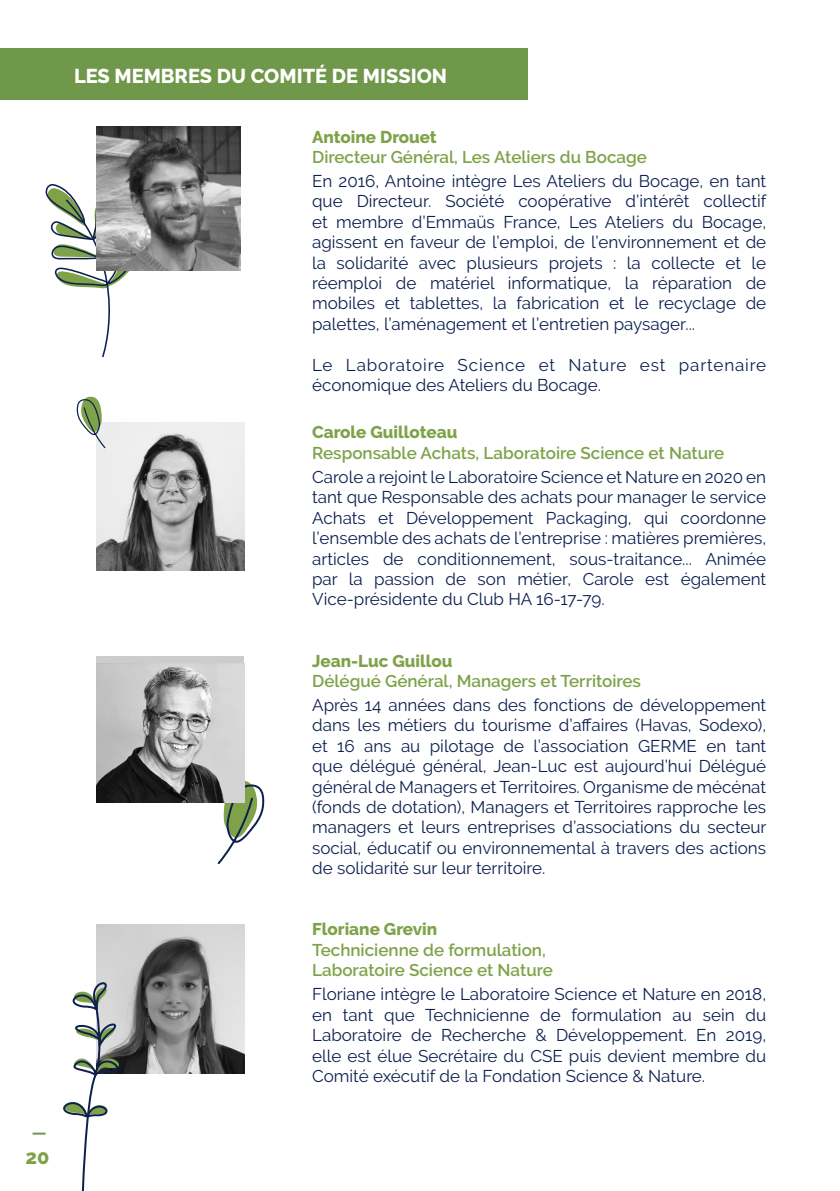
<style>
.page{position:relative;width:840px;height:1191px;background:#fff}
.page>*{position:absolute;margin:0;border:0;box-sizing:border-box;transform-origin:0 0}
.t1{font:800 20px "Raleway";color:#fff}
.t2{font:800 20px "Raleway";color:#7fa249}
.t3{font:17px/20.4px "Raleway";color:#0e2050;text-align:justify}
.t4{font:600 17px/20.4px "Raleway";color:#7fa249}
.t5{font:17px/20.4px "Raleway";letter-spacing:.035em;color:#0e2050}
.t6{font:800 17px "Raleway";color:#7fa249}
</style>
<div class="page">
<svg style="left:216px;top:779px;width:49px;height:85px"></svg>
<img style="left:96px;top:422px;width:148px;height:148px">
<div style="left:96px;top:655px;width:148px;height:147px;background:#ccc"></div>
<img style="left:96px;top:663px;width:148px;height:139px">
<img style="left:96px;top:924px;width:148px;height:149px">
<svg style="left:76px;top:396px;width:30px;height:53px"></svg>
<svg style="left:46px;top:184px;width:83px;height:174px"></svg>
<svg style="left:33px;top:976px;width:104px;height:215px"></svg>
<img style="left:96px;top:126px;width:145px;height:145px">
<div style="left:0;top:48px;width:527px;height:51px;background:#70984b"></div>
<p class="t1" style="left:74px;top:64px;width:374px">LES MEMBRES DU COMITÉ DE MISSION</p>
<p class="t6" style="left:312px;top:127px;width:126px">Antoine Drouet</p>
<p class="t4" style="left:312px;top:147px;width:336px">Directeur Général, Les Ateliers du Bocage</p>
<p class="t3" style="left:312px;top:171px;width:455px">En 2016, Antoine intègre Les Ateliers du Bocage, en tant que Directeur. Société coopérative d’intérêt collectif et membre d’Emmaüs France, Les Ateliers du Bocage, agissent en faveur de l’emploi, de l’environnement et de la solidarité avec plusieurs projets : la collecte et le réemploi de matériel informatique, la réparation de mobiles et tablettes, la fabrication et le recyclage de palettes, l’aménagement et l’entretien paysager...</p>
<p class="t5" style="left:312px;top:354px;width:455px">Le Laboratoire Science et Nature est partenaire économique des Ateliers du Bocage.</p>
<p class="t6" style="left:312px;top:423px;width:147px">Carole Guilloteau</p>
<p class="t4" style="left:312px;top:443px;width:413px">Responsable Achats, Laboratoire Science et Nature</p>
<p class="t3" style="left:312px;top:466px;width:455px">Carole a rejoint le Laboratoire Science et Nature en 2020 en tant que Responsable des achats pour manager le service Achats et Développement Packaging, qui coordonne l’ensemble des achats de l’entreprise : matières premières, articles de conditionnement, sous-traitance... Animée par la passion de son métier, Carole est également Vice-présidente du Club HA 16-17-79.</p>
<p class="t6" style="left:312px;top:651px;width:142px">Jean-Luc Guillou</p>
<p class="t4" style="left:312px;top:671px;width:330px">Délégué Général, Managers et Territoires</p>
<p class="t3" style="left:312px;top:694px;width:455px">Après 14 années dans des fonctions de développement dans les métiers du tourisme d’affaires (Havas, Sodexo), et 16 ans au pilotage de l’association GERME en tant que délégué général, Jean-Luc est aujourd’hui Délégué général de Managers et Territoires. Organisme de mécénat (fonds de dotation), Managers et Territoires rapproche les managers et leurs entreprises d’associations du secteur social, éducatif ou environnemental à travers des actions de solidarité sur leur territoire.</p>
<p class="t6" style="left:312px;top:919px;width:127px">Floriane Grevin</p>
<p class="t4" style="left:312px;top:939px;width:242px">Technicienne de formulation,<br>Laboratoire Science et Nature</p>
<p class="t3" style="left:312px;top:984px;width:455px">Floriane intègre le Laboratoire Science et Nature en 2018, en tant que Technicienne de formulation au sein du Laboratoire de Recherche &amp; Développement. En 2019, elle est élue Secrétaire du CSE puis devient membre du Comité exécutif de la Fondation Science &amp; Nature.</p>
<p class="t2" style="left:25px;top:1145px;width:26px">20</p>
</div>
